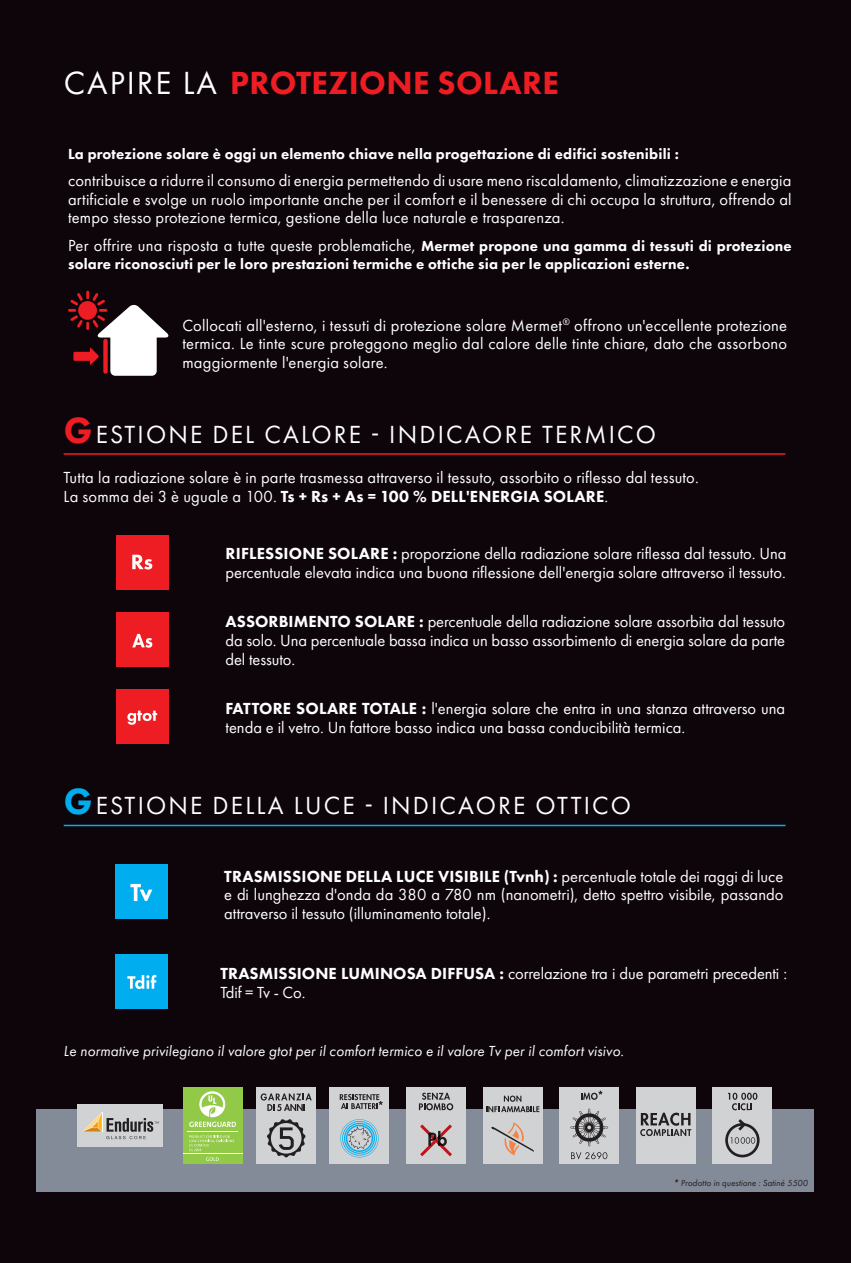
<style>
.page{position:relative;width:851px;height:1263px;background:#fff}
.page>*{position:absolute;margin:0;border:0;box-sizing:border-box;transform-origin:0 0}
.t1{font:800 33px "Futura PT";letter-spacing:.01em;color:#ee1d23}
.t2{font:25.5px "Futura PT";letter-spacing:.085em;color:#fff}
.t3{font:16.5px/18.8px "Futura PT";color:#fff;text-align:justify}
.t4{font:800 15px "Futura PT";letter-spacing:.01em;color:#fff}
.t5{font:italic 15px "Futura PT";letter-spacing:.01em;color:#fff}
.t6{font:italic 9px "Futura PT";letter-spacing:.01em;color:#231f20}
.s1{font-weight:400;color:#fff}
.s2{font-weight:800;font-size:15px}
.s3{font-weight:800;font-size:37.5px;color:#ee1d23}
.s4{font-weight:800}
.s5{font-weight:800;font-size:37.5px;color:#00aeef}
</style>
<div class="page">
<div style="left:0;top:0;width:850px;height:1263px;background:#0e050a"></div>
<hr style="left:64px;top:825px;width:721px;height:1px;background:#00aeef">
<hr style="left:64px;top:453px;width:721px;height:2px;background:#ee1d23">
<svg style="left:68px;top:291px;width:101px;height:85px"></svg>
<div style="left:78px;top:301px;width:19px;height:19px;background:#ee1d23;border-radius:50%"></div>
<div style="left:116px;top:612px;width:52px;height:55px;background:#ee1d23"></div>
<svg style="left:132px;top:634px;width:20px;height:14px"></svg>
<div style="left:116px;top:535px;width:52px;height:54px;background:#ee1d23"></div>
<svg style="left:132px;top:555px;width:20px;height:14px"></svg>
<div style="left:116px;top:690px;width:52px;height:54px;background:#ee1d23"></div>
<svg style="left:127px;top:711px;width:30px;height:14px"></svg>
<div style="left:115px;top:865px;width:52px;height:54px;background:#00aeef"></div>
<svg style="left:130px;top:884px;width:22px;height:17px"></svg>
<div style="left:115px;top:955px;width:52px;height:54px;background:#00aeef"></div>
<svg style="left:127px;top:975px;width:29px;height:14px"></svg>
<div style="left:36px;top:1109px;width:777px;height:83px;background:#838a98"></div>
<div style="left:78px;top:1104px;width:85px;height:43px;background:#d1d2d4"></div>
<svg style="left:82px;top:1112px;width:77px;height:27px"></svg>
<div style="left:183px;top:1087px;width:59px;height:77px;background:#92c947"></div>
<hr style="left:183px;top:1153px;width:59px;height:1px;background:#fff">
<svg style="left:206px;top:1157px;width:13px;height:4px"></svg>
<svg style="left:189px;top:1135px;width:45px;height:16px"></svg>
<hr style="left:187px;top:1131px;width:50px;height:1px;background:#fff">
<svg style="left:189px;top:1091px;width:47px;height:36px"></svg>
<div style="left:636px;top:1087px;width:59px;height:77px;background:#d1d2d4"></div>
<svg style="left:640px;top:1113px;width:51px;height:23px"></svg>
<div style="left:256px;top:1087px;width:60px;height:77px;background:#d1d2d4"></div>
<svg style="left:267px;top:1119px;width:39px;height:39px"></svg>
<svg style="left:260px;top:1093px;width:52px;height:18px"></svg>
<div style="left:406px;top:1087px;width:60px;height:77px;background:#d1d2d4"></div>
<svg style="left:420px;top:1124px;width:32px;height:32px"></svg>
<svg style="left:419px;top:1093px;width:34px;height:17px"></svg>
<div style="left:329px;top:1087px;width:60px;height:77px;background:#d1d2d4"></div>
<svg style="left:340px;top:1119px;width:38px;height:38px"></svg>
<div style="left:712px;top:1087px;width:60px;height:77px;background:#d1d2d4"></div>
<svg style="left:725px;top:1119px;width:34px;height:38px"></svg>
<svg style="left:728px;top:1093px;width:29px;height:17px"></svg>
<div style="left:559px;top:1087px;width:60px;height:77px;background:#d1d2d4"></div>
<svg style="left:570px;top:1108px;width:38px;height:38px"></svg>
<svg style="left:571px;top:1152px;width:36px;height:7px"></svg>
<div style="left:483px;top:1087px;width:59px;height:77px;background:#d1d2d4"></div>
<svg style="left:491px;top:1122px;width:43px;height:33px"></svg>
<svg style="left:486px;top:1095px;width:53px;height:17px"></svg>
<svg style="left:339px;top:1094px;width:44px;height:15px"></svg>
<svg style="left:581px;top:1091px;width:21px;height:9px"></svg>
<h1 class="t1" style="left:64px;top:62px;width:496px"><span class="s1">CAPIRE LA</span> PROTEZIONE SOLARE</h1>
<p class="t4" style="left:68px;top:144px;width:612px">La protezione solare è oggi un elemento chiave nella progettazione di edifici sostenibili :</p>
<p class="t3" style="left:68px;top:171px;width:725px">contribuisce a ridurre il consumo di energia permettendo di usare meno riscaldamento, climatizzazione e energia artificiale e svolge un ruolo importante anche per il comfort e il benessere di chi occupa la struttura, offrendo al tempo stesso protezione termica, gestione della luce naturale e trasparenza.</p>
<p class="t3" style="left:68px;top:236px;width:725px">Per offrire una risposta a tutte queste problematiche, <span class="s2">Mermet propone una gamma di tessuti di protezione</span></p>
<p class="t4" style="left:68px;top:255px;width:623px">solare riconosciuti per le loro prestazioni termiche e ottiche sia per le applicazioni esterne.</p>
<p class="t3" style="left:182px;top:316px;width:606px">Collocati all'esterno, i tessuti di protezione solare Mermet<sup>®</sup> offrono un'eccellente protezione termica. Le tinte scure proteggono meglio dal calore delle tinte chiare, dato che assorbono maggiormente l'energia solare.</p>
<h2 class="t2" style="left:64px;top:419px;width:593px"><span class="s3">G</span>ESTIONE DEL CALORE INDICAORE TERMICO</h2>
<p class="t3" style="left:64px;top:468px;width:636px">Tutta la radiazione solare è in parte trasmessa attraverso il tessuto, assorbito o riflesso dal tessuto.<br>La somma dei 3 è uguale a 100. <span class="s4">Ts + Rs + As = 100 % DELL'ENERGIA SOLARE</span>.</p>
<p class="t3" style="left:225px;top:544px;width:562px"><span class="s4">RIFLESSIONE SOLARE :</span> proporzione della radiazione solare riflessa dal tessuto. Una percentuale elevata indica una buona riflessione dell'energia solare attraverso il tessuto.</p>
<p class="t3" style="left:225px;top:612px;width:561px"><span class="s4">ASSORBIMENTO SOLARE :</span> percentuale della radiazione solare assorbita dal tessuto da solo. Una percentuale bassa indica un basso assorbimento di energia solare da parte del tessuto.</p>
<p class="t3" style="left:225px;top:699px;width:561px"><span class="s4">FATTORE SOLARE TOTALE :</span> l'energia solare che entra in una stanza attraverso una tenda e il vetro. Un fattore basso indica una bassa conducibilità termica.</p>
<h2 class="t2" style="left:64px;top:790px;width:568px"><span class="s5">G</span>ESTIONE DELLA LUCE INDICAORE OTTICO</h2>
<p class="t3" style="left:224px;top:866px;width:560px"><span class="s4">TRASMISSIONE DELLA LUCE VISIBILE (Tvnh) :</span> percentuale totale dei raggi di luce e di lunghezza d'onda da 380 a 780 nm (nanometri), detto spettro visibile, passando attraverso il tessuto (illuminamento totale).</p>
<p class="t3" style="left:220px;top:964px;width:568px"><span class="s4">TRASMISSIONE LUMINOSA DIFFUSA :</span> correlazione tra i due parametri precedenti :<br>Tdif = Tv - Co.</p>
<p class="t5" style="left:64px;top:1042px;width:561px">Le normative privilegiano il valore gtot per il comfort termico e il valore Tv per il comfort visivo.</p>
<p class="t6" style="left:673px;top:1178px;width:136px"><span class="s4">*</span> Prodotto in questione : Satiné 5500</p>
</div>
